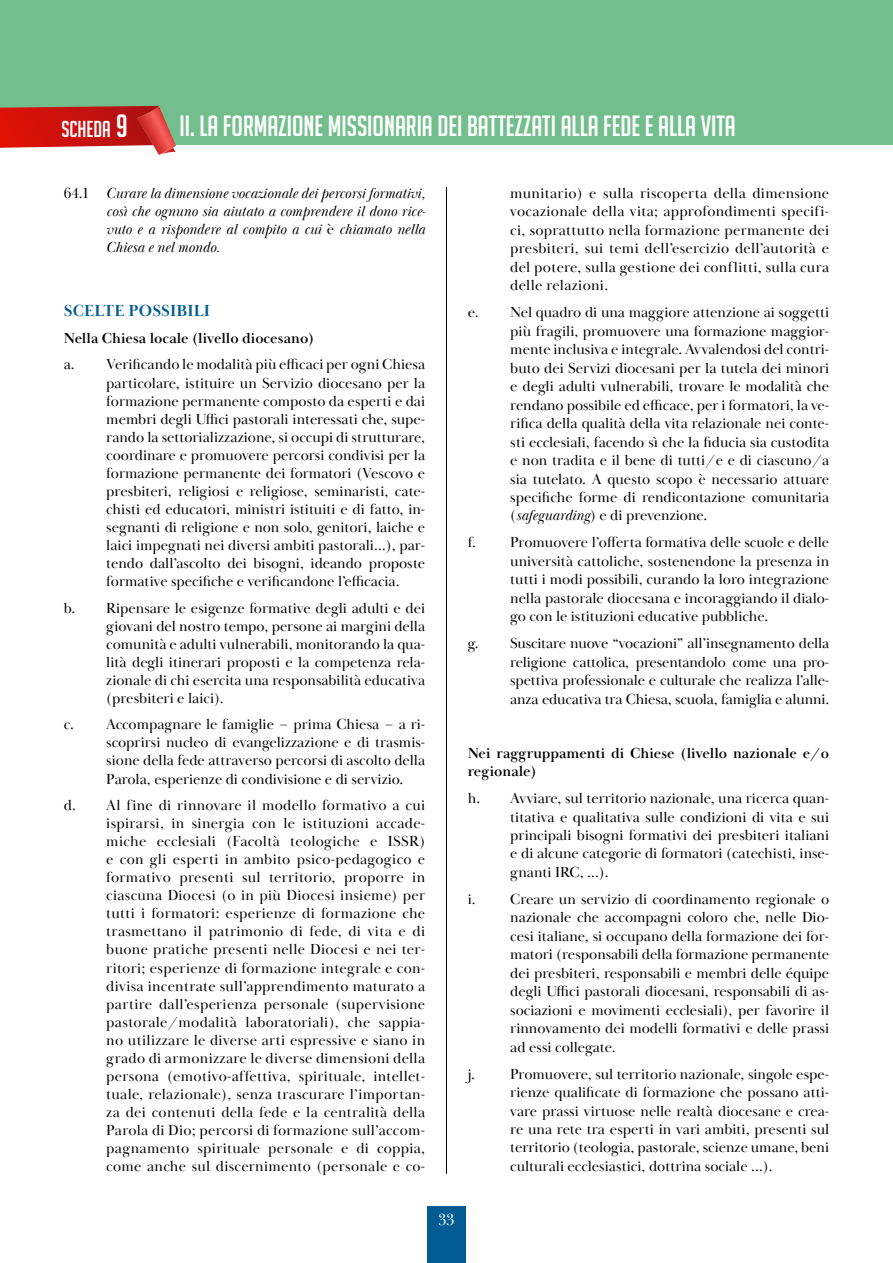
<style>
.page{position:relative;width:893px;height:1263px;background:#fff}
.page>*{position:absolute;margin:0;border:0;box-sizing:border-box;transform-origin:0 0}
.t1{font:28.5px "Big Noodle Titling";color:#fff}
.t2{font:22.5px "Big Noodle Titling";color:#fff}
.t3{font:700 16.5px "Baskerville Display PT";letter-spacing:.01em;color:#005c92}
.t4{font:16.5px "Baskerville Display PT";color:#fff}
.t5{font:15px/18px "Baskerville Display PT";color:#000;text-align:justify}
.t6{font:italic 15px/18px "Baskerville Display PT";color:#000;text-align:justify}
.t7{font:700 15px/18.5px "Baskerville Display PT";color:#000}
.s1{font-size:31.5px}
.s2{font-size:22.5px}
.s3{font-style:normal}
.s4{font-style:italic}
</style>
<div class="page">
<div style="left:427px;top:1205px;width:39px;height:58px;background:#005c92"></div>
<hr style="left:446px;top:187px;width:1px;height:987px;background:#000">
<div style="left:0;top:0;width:893px;height:145px;background:#72be8d"></div>
<svg style="left:0;top:106px;width:176px;height:49px"></svg>
<h2 class="t2" style="left:61px;top:117px;width:68px">SCHEDA <span class="s1">9</span></h2>
<h1 class="t1" style="left:180px;top:110px;width:640px">II. LA FORMAZIONE MISSIONARIA DEI BATTEZZATI ALLA FEDE E ALLA VITA <span class="s2">SCHEDA</span> <span class="s1">1</span></h1>
<p class="t6" style="left:106px;top:184px;width:321px;text-indent:-43px"><span class="s3">64.1</span> Curare la dimensione vocazionale dei percorsi formativi, così che ognuno sia aiutato a comprendere il dono rice&shy;vuto e a rispondere al compito a cui <span class="s3">è</span> chiamato nella Chiesa e nel mondo.</p>
<p class="t3" style="left:64px;top:301px;width:148px">SCELTE POSSIBILI</p>
<p class="t7" style="left:64px;top:329px;width:252px">Nella Chiesa locale (livello diocesano)</p>
<p class="t5" style="left:106px;top:356px;width:320px;text-indent:-43px">a. Verificando le modalità più efficaci per ogni Chiesa particolare, istituire un Servizio diocesano per la formazione permanente composto da esperti e dai membri degli Uffici pastorali interessati che, supe&shy;rando la settorializzazione, si occupi di strutturare, coordinare e promuovere percorsi condivisi per la formazione permanente dei formatori (Vescovo e presbiteri, religiosi e religiose, seminaristi, cate&shy;chisti ed educatori, ministri istituiti e di fatto, in&shy;segnanti di religione e non solo, genitori, laiche e laici impegnati nei diversi ambiti pastorali…), par&shy;tendo dall’ascolto dei bisogni, ideando proposte formative specifiche e verificandone l’efficacia.</p>
<p class="t5" style="left:106px;top:599px;width:320px;text-indent:-43px">b. Ripensare le esigenze formative degli adulti e dei giovani del nostro tempo, persone ai margini della comunità e adulti vulnerabili, monitorando la qua&shy;lità degli itinerari proposti e la competenza rela&shy;zionale di chi esercita una responsabilità educativa (presbiteri e laici).</p>
<p class="t5" style="left:106px;top:716px;width:320px;text-indent:-43px">c. Accompagnare le famiglie – prima Chiesa – a ri&shy;scoprirsi nucleo di evangelizzazione e di trasmis&shy;sione della fede attraverso percorsi di ascolto della Parola, esperienze di condivisione e di servizio.</p>
<p class="t5" style="left:106px;top:797px;width:320px;text-indent:-43px">d. Al fine di rinnovare il modello formativo a cui ispirarsi, in sinergia con le istituzioni accade&shy;miche ecclesiali (Facoltà teologiche e ISSR) e con gli esperti in ambito psico-pedagogico e formativo presenti sul territorio, proporre in ciascuna Diocesi (o in più Diocesi insieme) per tutti i formatori: esperienze di formazione che trasmettano il patrimonio di fede, di vita e di buone pratiche presenti nelle Diocesi e nei ter&shy;ritori; esperienze di formazione integrale e con&shy;divisa incentrate sull’apprendimento maturato a partire dall’esperienza personale (supervisione pastorale/modalità laboratoriali), che sappia&shy;no utilizzare le diverse arti espressive e siano in grado di armonizzare le diverse dimensioni della persona (emotivo-affettiva, spirituale, intellet&shy;tuale, relazionale), senza trascurare l’importan&shy;za dei contenuti della fede e la centralità della Parola di Dio; percorsi di formazione sull’accom&shy;pagnamento spirituale personale e di coppia, come anche sul discernimento (personale e co-</p>
<p class="t5" style="left:510px;top:184px;width:320px;line-height:18.5px">munitario) e sulla riscoperta della dimensione vocazionale della vita; approfondimenti specifi&shy;ci, soprattutto nella formazione permanente dei presbiteri, sui temi dell’esercizio dell’autorità e del potere, sulla gestione dei conflitti, sulla cura delle relazioni.</p>
<p class="t5" style="left:510px;top:304px;width:320px;line-height:18.5px;text-indent:-43px">e. Nel quadro di una maggiore attenzione ai soggetti più fragili, promuovere una formazione maggior&shy;mente inclusiva e integrale. Avvalendosi del contri&shy;buto dei Servizi diocesani per la tutela dei minori e degli adulti vulnerabili, trovare le modalità che rendano possibile ed efficace, per i formatori, la ve&shy;rifica della qualità della vita relazionale nei conte&shy;sti ecclesiali, facendo sì che la fiducia sia custodita e non tradita e il bene di tutti/e e di ciascuno/a sia tutelato. A questo scopo è necessario attuare specifiche forme di rendicontazione comunitaria (<span class="s4">safeguarding</span>) e di prevenzione.</p>
<p class="t5" style="left:510px;top:534px;width:320px;line-height:18.5px;text-indent:-43px">f. Promuovere l’offerta formativa delle scuole e delle università cattoliche, sostenendone la presenza in tutti i modi possibili, curando la loro integrazione nella pastorale diocesana e incoraggiando il dialo&shy;go con le istituzioni educative pubbliche.</p>
<p class="t5" style="left:510px;top:635px;width:320px;line-height:18.5px;text-indent:-43px">g. Suscitare nuove “vocazioni” all’insegnamento della religione cattolica, presentandolo come una pro&shy;spettiva professionale e culturale che realizza l’alle&shy;anza educativa tra Chiesa, scuola, famiglia e alunni.</p>
<p class="t7" style="left:468px;top:744px;width:363px">Nei raggruppamenti di Chiese (livello nazionale e/o regionale)</p>
<p class="t5" style="left:510px;top:789px;width:320px;line-height:18.5px;text-indent:-43px">h. Avviare, sul territorio nazionale, una ricerca quan&shy;titativa e qualitativa sulle condizioni di vita e sui principali bisogni formativi dei presbiteri italiani e di alcune categorie di formatori (catechisti, inse&shy;gnanti IRC, …).</p>
<p class="t5" style="left:510px;top:890px;width:320px;line-height:18.5px;text-indent:-43px">i. Creare un servizio di coordinamento regionale o nazionale che accompagni coloro che, nelle Dio&shy;cesi italiane, si occupano della formazione dei for&shy;matori (responsabili della formazione permanente dei presbiteri, responsabili e membri delle équipe degli Uffici pastorali diocesani, responsabili di as&shy;sociazioni e movimenti ecclesiali), per favorire il rinnovamento dei modelli formativi e delle prassi ad essi collegate.</p>
<p class="t5" style="left:510px;top:1065px;width:320px;line-height:18.5px;text-indent:-43px">j. Promuovere, sul territorio nazionale, singole espe&shy;rienze qualificate di formazione che possano atti&shy;vare prassi virtuose nelle realtà diocesane e crea&shy;re una rete tra esperti in vari ambiti, presenti sul territorio (teologia, pastorale, scienze umane, beni culturali ecclesiastici, dottrina sociale …).</p>
<p class="t4" style="left:438px;top:1210px;width:17px">33</p>
</div>
